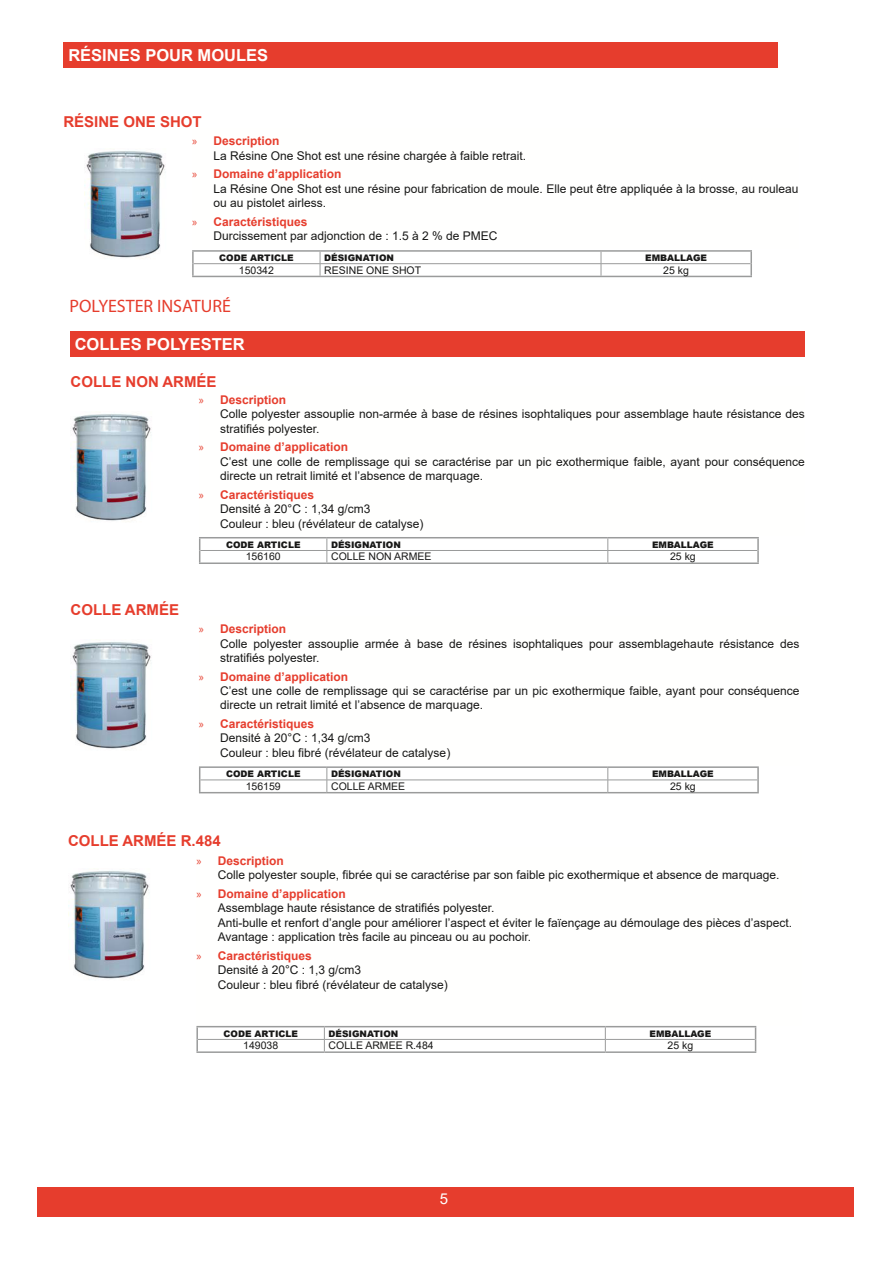
<style>
.page{position:relative;width:893px;height:1263px;background:#fff}
.page>*{position:absolute;margin:0;border:0;box-sizing:border-box;transform-origin:0 0}
.t1{font:18px "Myriad Pro";color:#e63d2d}
.t2{font:700 16.5px "Arial";color:#fffffe}
.t3{font:700 15px "Arial";color:#e63d2d}
.t4{font:15px "Arial";color:#fffffe}
.t5{font:12px/14.4px "Arial";color:#181817}
.t6{font:700 12px "Arial";color:#e63d2d}
.t7{font:12px "Myriad Pro";color:#e63d2d}
.t8{font:10.5px "Arial";color:#181817}
.t9{font:900 9px "Arial";color:#181817}
</style>
<div class="page">
<div style="left:37px;top:1187px;width:817px;height:29px;background:#e63d2d"></div>
<div style="left:64px;top:43px;width:714px;height:25px;background:#e63d2d"></div>
<hr style="left:192px;top:250px;width:128px;height:2px;background:#9a9b9b">
<hr style="left:320px;top:250px;width:281px;height:2px;background:#9a9b9b">
<hr style="left:601px;top:250px;width:151px;height:2px;background:#9a9b9b">
<svg style="left:192px;top:252px;width:2px;height:24px"></svg>
<svg style="left:750px;top:252px;width:2px;height:24px"></svg>
<hr style="left:192px;top:276px;width:128px;height:1px;background:#9a9b9b">
<hr style="left:320px;top:276px;width:281px;height:1px;background:#9a9b9b">
<hr style="left:601px;top:276px;width:151px;height:1px;background:#9a9b9b">
<hr style="left:194px;top:263px;width:126px;height:1px;background:#9a9b9b">
<hr style="left:320px;top:263px;width:281px;height:1px;background:#9a9b9b">
<svg style="left:320px;top:252px;width:1px;height:24px"></svg>
<hr style="left:601px;top:263px;width:149px;height:1px;background:#9a9b9b">
<svg style="left:601px;top:252px;width:1px;height:24px"></svg>
<img style="left:86px;top:151px;width:79px;height:108px">
<div style="left:70px;top:332px;width:735px;height:25px;background:#e63d2d"></div>
<hr style="left:199px;top:537px;width:128px;height:1px;background:#9a9b9b">
<hr style="left:327px;top:537px;width:281px;height:1px;background:#9a9b9b">
<hr style="left:608px;top:537px;width:151px;height:1px;background:#9a9b9b">
<svg style="left:199px;top:538px;width:1px;height:24px"></svg>
<svg style="left:757px;top:538px;width:2px;height:24px"></svg>
<hr style="left:199px;top:562px;width:128px;height:2px;background:#9a9b9b">
<hr style="left:327px;top:562px;width:281px;height:2px;background:#9a9b9b">
<hr style="left:608px;top:562px;width:151px;height:2px;background:#9a9b9b">
<hr style="left:200px;top:550px;width:127px;height:1px;background:#9a9b9b">
<hr style="left:327px;top:550px;width:281px;height:1px;background:#9a9b9b">
<svg style="left:327px;top:538px;width:1px;height:24px"></svg>
<hr style="left:608px;top:550px;width:149px;height:1px;background:#9a9b9b">
<svg style="left:608px;top:538px;width:1px;height:24px"></svg>
<img style="left:72px;top:414px;width:79px;height:108px">
<hr style="left:199px;top:766px;width:128px;height:2px;background:#9a9b9b">
<hr style="left:327px;top:766px;width:281px;height:2px;background:#9a9b9b">
<hr style="left:608px;top:766px;width:151px;height:2px;background:#9a9b9b">
<svg style="left:199px;top:768px;width:1px;height:24px"></svg>
<svg style="left:757px;top:768px;width:2px;height:24px"></svg>
<hr style="left:199px;top:792px;width:128px;height:1px;background:#9a9b9b">
<hr style="left:327px;top:792px;width:281px;height:1px;background:#9a9b9b">
<hr style="left:608px;top:792px;width:151px;height:1px;background:#9a9b9b">
<hr style="left:200px;top:780px;width:127px;height:1px;background:#9a9b9b">
<hr style="left:327px;top:780px;width:281px;height:1px;background:#9a9b9b">
<svg style="left:327px;top:768px;width:1px;height:24px"></svg>
<hr style="left:608px;top:780px;width:149px;height:1px;background:#9a9b9b">
<svg style="left:608px;top:768px;width:1px;height:24px"></svg>
<img style="left:72px;top:642px;width:79px;height:108px">
<hr style="left:196px;top:1026px;width:128px;height:1px;background:#9a9b9b">
<hr style="left:324px;top:1026px;width:281px;height:1px;background:#9a9b9b">
<hr style="left:605px;top:1026px;width:151px;height:1px;background:#9a9b9b">
<svg style="left:196px;top:1027px;width:2px;height:24px"></svg>
<svg style="left:755px;top:1027px;width:1px;height:24px"></svg>
<hr style="left:196px;top:1051px;width:128px;height:2px;background:#9a9b9b">
<hr style="left:324px;top:1051px;width:281px;height:2px;background:#9a9b9b">
<hr style="left:605px;top:1051px;width:151px;height:2px;background:#9a9b9b">
<hr style="left:198px;top:1039px;width:126px;height:1px;background:#9a9b9b">
<hr style="left:324px;top:1039px;width:281px;height:1px;background:#9a9b9b">
<svg style="left:324px;top:1027px;width:1px;height:24px"></svg>
<hr style="left:605px;top:1039px;width:150px;height:1px;background:#9a9b9b">
<svg style="left:605px;top:1027px;width:1px;height:24px"></svg>
<img style="left:68px;top:871px;width:81px;height:109px">
<h2 class="t2" style="left:68px;top:44px;width:201px">RÉSINES POUR MOULES</h2>
<p class="t3" style="left:63px;top:111px;width:140px">RÉSINE ONE SHOT</p>
<p class="t7" style="left:192px;top:134px;width:7px">x</p>
<p class="t6" style="left:213px;top:132px;width:68px">Description</p>
<p class="t5" style="left:213px;top:148px;width:314px">La Résine One Shot est une résine chargée à faible retrait.</p>
<p class="t7" style="left:192px;top:167px;width:7px">x</p>
<p class="t6" style="left:213px;top:166px;width:130px">Domaine d’application</p>
<p class="t5" style="left:213px;top:181px;width:587px">La Résine One Shot est une résine pour fabrication de moule. Elle peut être appliquée à la brosse, au rouleau ou au pistolet airless.</p>
<p class="t7" style="left:192px;top:214px;width:7px">x</p>
<p class="t6" style="left:213px;top:213px;width:96px">Caractéristiques</p>
<p class="t5" style="left:213px;top:229px;width:286px">Durcissement par adjonction de : 1.5 à 2 % de PMEC</p>
<p class="t9" style="left:219px;top:251px;width:76px">CODE ARTICLE</p>
<p class="t9" style="left:324px;top:251px;width:71px">DÉSIGNATION</p>
<p class="t9" style="left:645px;top:251px;width:63px">EMBALLAGE</p>
<p class="t8" style="left:239px;top:263px;width:37px">150342</p>
<p class="t8" style="left:324px;top:263px;width:98px">RESINE ONE SHOT</p>
<p class="t8" style="left:663px;top:263px;width:27px">25 kg</p>
<h1 class="t1" style="left:69px;top:295px;width:163px">POLYESTER INSATURÉ</h1>
<h2 class="t2" style="left:75px;top:333px;width:171px">COLLES POLYESTER</h2>
<p class="t3" style="left:71px;top:371px;width:148px">COLLE NON ARMÉE</p>
<p class="t7" style="left:199px;top:392px;width:7px">x</p>
<p class="t6" style="left:220px;top:391px;width:68px">Description</p>
<p class="t5" style="left:220px;top:407px;width:586px">Colle polyester assouplie non-armée à base de résines isophtaliques pour assemblage haute résistance des stratifiés polyester.</p>
<p class="t7" style="left:199px;top:440px;width:7px">x</p>
<p class="t6" style="left:220px;top:439px;width:130px">Domaine d’application</p>
<p class="t5" style="left:220px;top:454px;width:586px">C’est une colle de remplissage qui se caractérise par un pic exothermique faible, ayant pour conséquence directe un retrait limité et l’absence de marquage.</p>
<p class="t7" style="left:199px;top:487px;width:7px">x</p>
<p class="t6" style="left:220px;top:486px;width:96px">Caractéristiques</p>
<p class="t5" style="left:220px;top:502px;width:205px">Densité à 20°C : 1,34 g/cm3<br>Couleur : bleu (révélateur de catalyse)</p>
<p class="t3" style="left:71px;top:599px;width:110px">COLLE ARMÉE</p>
<p class="t9" style="left:226px;top:538px;width:76px">CODE ARTICLE</p>
<p class="t9" style="left:331px;top:538px;width:71px">DÉSIGNATION</p>
<p class="t9" style="left:652px;top:538px;width:63px">EMBALLAGE</p>
<p class="t8" style="left:246px;top:549px;width:37px">156160</p>
<p class="t8" style="left:331px;top:549px;width:102px">COLLE NON ARMEE</p>
<p class="t8" style="left:670px;top:549px;width:27px">25 kg</p>
<p class="t7" style="left:199px;top:622px;width:7px">x</p>
<p class="t6" style="left:220px;top:620px;width:68px">Description</p>
<p class="t5" style="left:220px;top:636px;width:581px">Colle polyester assouplie armée à base de résines isophtaliques pour assemblagehaute résistance des stratifiés polyester.</p>
<p class="t7" style="left:199px;top:669px;width:7px">x</p>
<p class="t6" style="left:220px;top:668px;width:130px">Domaine d’application</p>
<p class="t5" style="left:220px;top:683px;width:581px">C’est une colle de remplissage qui se caractérise par un pic exothermique faible, ayant pour conséquence directe un retrait limité et l’absence de marquage.</p>
<p class="t7" style="left:199px;top:717px;width:7px">x</p>
<p class="t6" style="left:220px;top:715px;width:96px">Caractéristiques</p>
<p class="t5" style="left:220px;top:731px;width:232px">Densité à 20°C : 1,34 g/cm3<br>Couleur : bleu fibré (révélateur de catalyse)</p>
<p class="t9" style="left:226px;top:767px;width:76px">CODE ARTICLE</p>
<p class="t9" style="left:331px;top:767px;width:71px">DÉSIGNATION</p>
<p class="t9" style="left:652px;top:767px;width:63px">EMBALLAGE</p>
<p class="t8" style="left:246px;top:779px;width:37px">156159</p>
<p class="t8" style="left:331px;top:779px;width:76px">COLLE ARMEE</p>
<p class="t8" style="left:670px;top:779px;width:27px">25 kg</p>
<p class="t3" style="left:68px;top:830px;width:154px">COLLE ARMÉE R.484</p>
<p class="t7" style="left:196px;top:853px;width:7px">x</p>
<p class="t6" style="left:218px;top:852px;width:68px">Description</p>
<p class="t5" style="left:218px;top:868px;width:563px">Colle polyester souple, fibrée qui se caractérise par son faible pic exothermique et absence de marquage.</p>
<p class="t7" style="left:196px;top:886px;width:7px">x</p>
<p class="t6" style="left:218px;top:885px;width:130px">Domaine d’application</p>
<p class="t5" style="left:218px;top:901px;width:576px">Assemblage haute résistance de stratifiés polyester.<br>Anti-bulle et renfort d’angle pour améliorer l’aspect et éviter le faïençage au démoulage des pièces d’aspect.<br>Avantage : application très facile au pinceau ou au pochoir.</p>
<p class="t7" style="left:196px;top:948px;width:7px">x</p>
<p class="t6" style="left:218px;top:947px;width:96px">Caractéristiques</p>
<p class="t5" style="left:218px;top:963px;width:232px">Densité à 20°C : 1,3 g/cm3<br>Couleur : bleu fibré (révélateur de catalyse)</p>
<p class="t9" style="left:224px;top:1027px;width:76px">CODE ARTICLE</p>
<p class="t9" style="left:329px;top:1027px;width:71px">DÉSIGNATION</p>
<p class="t9" style="left:650px;top:1027px;width:63px">EMBALLAGE</p>
<p class="t8" style="left:243px;top:1038px;width:37px">149038</p>
<p class="t8" style="left:329px;top:1038px;width:107px">COLLE ARMEE R.484</p>
<p class="t8" style="left:668px;top:1038px;width:27px">25 kg</p>
<p class="t4" style="left:440px;top:1188px;width:10px">5</p>
</div>
